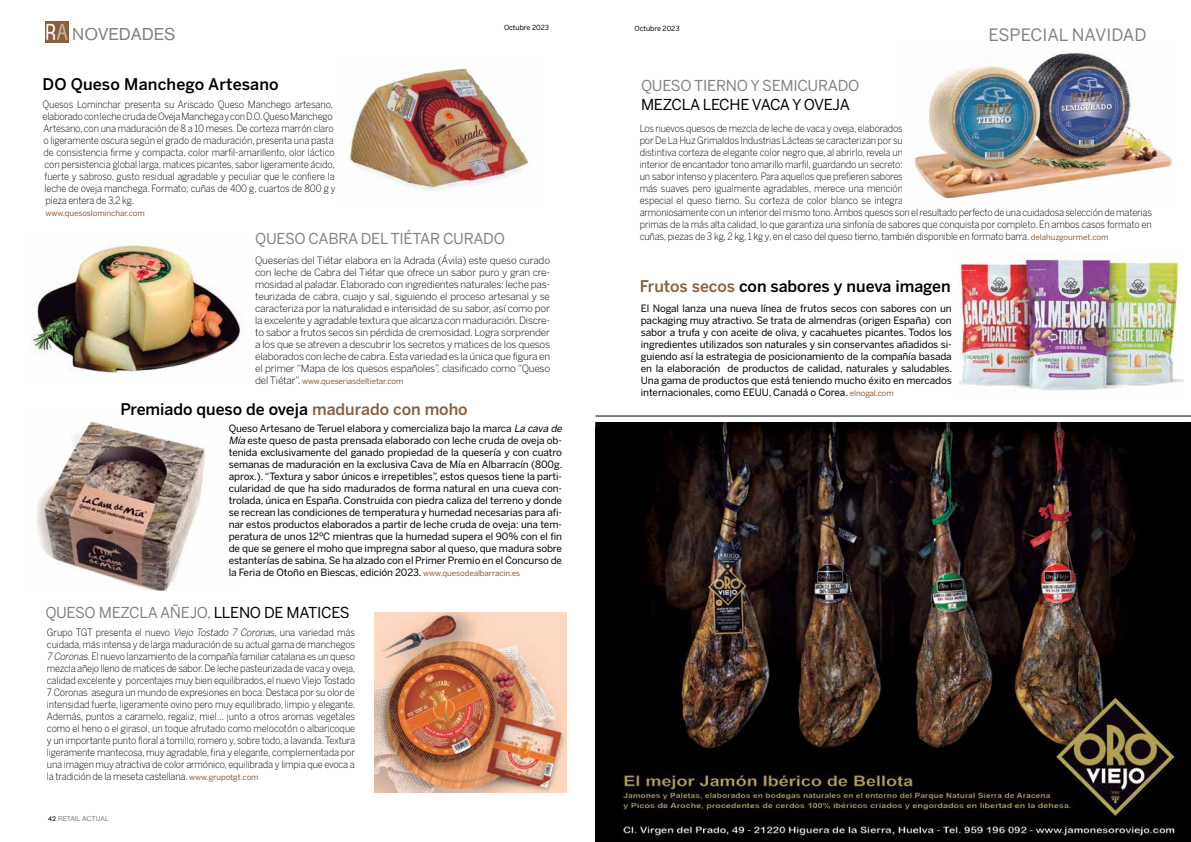
<style>
.page{position:relative;width:1191px;height:842px;background:#fff}
.page>*{position:absolute;margin:0;border:0;box-sizing:border-box;transform-origin:0 0}
.t1{font:17px "Benton Sans";color:#808285}
.t2{font:17px "Akzidenz Grotesk BQ";color:#808285}
.t3{font:500 16px "Benton Sans";color:#000}
.t4{font:15px "Benton Sans";letter-spacing:-.025em;color:#808285}
.t5{font:15px "Benton Sans";color:#000}
.t6{font:300 10px/12px "Benton Sans";letter-spacing:-.02em;color:#000;text-align:justify;scale:.93 1}
.t7{font:10px/12px "Benton Sans";letter-spacing:-.01em;color:#000;text-align:justify}
.t8{font:300 10px/12px "Benton Sans";letter-spacing:-.02em;color:#000;text-align:justify}
.t9{font:8px "Benton Sans";letter-spacing:-.015em;color:#8a5e3c}
.t10{font:7px "Benton Sans";color:#000}
.t11{font:7px "Akzidenz Grotesk BQ";color:#808285}
.s1{font-weight:300;font-size:10px;color:#000}
.s2{color:#8a5e3c}
.s3{font-style:italic}
.s4{font-size:8px;color:#8a5e3c}
.s5{color:#000}
.s6{font-weight:400;font-size:8px;color:#8a5e3c}
</style>
<div class="page">
<img style="left:45px;top:22px;width:23px;height:20px">
<img style="left:375px;top:612px;width:191px;height:180px">
<img style="left:32px;top:241px;width:208px;height:135px">
<img style="left:344px;top:68px;width:185px;height:123px">
<img style="left:959px;top:252px;width:224px;height:139px">
<img style="left:37px;top:421px;width:169px;height:169px">
<img style="left:913px;top:52px;width:260px;height:147px">
<hr style="left:595px;top:416px;width:596px;height:1px;background:#000">
<img style="left:595px;top:422px;width:596px;height:420px">
<h1 class="t2" style="left:72px;top:24px;width:38px">NOVEDADES</h1>
<p class="t10" style="left:504px;top:23px;width:46px">Octubre 2023</p>
<p class="t10" style="left:634px;top:24px;width:46px">Octubre 2023</p>
<h1 class="t1" style="left:988px;top:25px;width:43px">especial</h1>
<h1 class="t1" style="left:1071px;top:25px;width:12px">navidad</h1>
<h2 class="t3" style="left:43px;top:74px;width:238px">DO Queso Manchego Artesano</h2>
<p class="t6" style="left:43px;top:98px;width:314px">Quesos Lominchar presenta su Ariscado Queso Manchego artesano,</p>
<p class="t6" style="left:43px;top:110px;width:313px">elaborado con leche cruda de Oveja Manchega y con D.O. Queso Manchego</p>
<p class="t6" style="left:44px;top:122px;width:313px">Artesano, con una maduración de 8 a 10 meses. De corteza marrón claro</p>
<p class="t6" style="left:44px;top:134px;width:313px">o ligeramente oscura según el grado de maduración, presenta una pasta</p>
<p class="t6" style="left:44px;top:146px;width:315px">de consistencia firme y compacta, color marfil-amarillento, olor láctico</p>
<p class="t6" style="left:45px;top:158px;width:314px">con persistencia global larga, matices picantes, sabor ligeramente ácido,</p>
<p class="t6" style="left:45px;top:170px;width:314px">fuerte y sabroso, gusto residual agradable y peculiar que le confiere la</p>
<p class="t6" style="left:45px;top:182px;width:315px">leche de oveja manchega. Formato; cuñas de 400 g, cuartos de 800 g y</p>
<p class="t6" style="left:46px;top:194px;width:97px">pieza entera de 3,2 kg.</p>
<p class="t9" style="left:46px;top:208px;width:101px">www.quesoslominchar.com</p>
<h3 class="t4" style="left:255px;top:230px;width:11px">Queso</h3>
<h3 class="t4" style="left:309px;top:230px;width:21px">Cabra</h3>
<h3 class="t4" style="left:361px;top:230px;width:10px">del</h3>
<h3 class="t4" style="left:390px;top:230px;width:18px">Tiétar</h3>
<h3 class="t4" style="left:443px;top:230px;width:22px">Curado</h3>
<p class="t8" style="left:255px;top:254px;width:296px">Queserías del Tiétar elabora en la Adrada (Ávila) este queso curado con leche de Cabra del Tiétar que ofrece un sabor puro y gran cre&shy;mosidad al paladar. Elaborado con ingredientes naturales: leche pas&shy;teurizada de cabra, cuajo y sal, siguiendo el proceso artesanal y se caracteriza por la naturalidad e intensidad de su sabor, así como por la excelente y agradable textura que alcanza con maduración. Discre&shy;to sabor a frutos secos sin pérdida de cremosidad. Logra sorprender a los que se atreven a descubrir los secretos y matices de los quesos elaborados con leche de cabra. Esta variedad es la única que figura en el primer “Mapa de los quesos españoles”, clasificado como “Queso</p>
<p class="t9" style="left:255px;top:376px;width:150px"><span class="s1">del Tiétar”.</span> www.queseriasdeltietar.com</p>
<h2 class="t3" style="left:120px;top:400px;width:349px">Premiado queso de oveja <span class="s2">madurado con moho</span></h2>
<p class="t7" style="left:229px;top:422px;width:337px;text-align:left">Queso Artesano de Teruel elabora y comercializa bajo la marca <span class="s3">La cava de Mía</span> este queso de pasta prensada elaborado con leche cruda de oveja ob&shy;tenida exclusivamente del ganado propiedad de la quesería y con cuatro semanas de maduración en la exclusiva Cava de Mía en Albarracín (800g. aprox.). “Textura y sabor únicos e irrepetibles”, estos quesos tiene la parti&shy;cularidad de que ha sido madurados de forma natural en una cueva con&shy;trolada, única en España. Construida con piedra caliza del terreno y donde se recrean las condiciones de temperatura y humedad necesarias para afi&shy;nar estos productos elaborados a partir de leche cruda de oveja: una tem&shy;peratura de unos 12ºC mientras que la humedad supera el 90% con el fin de que se genere el moho que impregna sabor al queso, que madura sobre estanterías de sabina. Se ha alzado con el Primer Premio en el Concurso de la Feria de Otoño en Biescas, edición 2023. <span class="s4">www.quesodealbarracin.es</span></p>
<h3 class="t4" style="left:45px;top:604px;width:22px">queso</h3>
<h3 class="t4" style="left:99px;top:604px;width:11px">mezcla</h3>
<h3 class="t4" style="left:160px;top:604px;width:64px">añejo, <span class="s5">lleno</span></h3>
<h3 class="t5" style="left:264px;top:604px;width:33px">de matices</h3>
<p class="t6" style="left:47px;top:626px;width:333px">Grupo TGT presenta el nuevo <span class="s3">Viejo Tostado 7 Corona</span>s, una variedad más cuidada, más intensa y de larga maduración de su actual gama de manchegos <span class="s3">7 Coronas</span>. El nuevo lanzamiento de la compañía familiar catalana es un queso mezcla añejo lleno de matices de sabor. De leche pasteurizada de vaca y oveja, calidad excelente y porcentajes muy bien equilibrados, el nuevo Viejo Tostado 7 Coronas asegura un mundo de expresiones en boca. Destaca por su olor de intensidad fuerte, ligeramente ovino pero muy equilibrado, limpio y elegante.<br>Además, puntos a caramelo, regaliz, miel… junto a otros aromas vegetales como el heno o el girasol, un toque afrutado como melocotón o albaricoque y un importante punto floral a tomillo, romero y, sobre todo, a lavanda. Textura ligeramente mantecosa, muy agradable, fina y elegante, complementada por una imagen muy atractiva de color armónico, equilibrada y limpia que evoca a la tradición de la meseta castellana. <span class="s6">www.grupotgt.com</span></p>
<p class="t11" style="left:48px;top:814px;width:58px"><span class="s5">42</span> RETAIL ACTUAL</p>
<h3 class="t4" style="left:641px;top:77px;width:11px">Queso</h3>
<h3 class="t4" style="left:694px;top:77px;width:10px">tierno</h3>
<h3 class="t4" style="left:750px;top:77px;width:23px">y semicurado</h3>
<h3 class="t5" style="left:641px;top:96px;width:11px">mezcla</h3>
<h3 class="t5" style="left:703px;top:96px;width:10px">leche</h3>
<h3 class="t5" style="left:752px;top:96px;width:11px">vaca</h3>
<h3 class="t5" style="left:792px;top:96px;width:22px">y oveja</h3>
<p class="t6" style="left:639px;top:122px;width:552px;text-align:left">Los nuevos quesos de mezcla de leche de vaca y oveja, elaborados<br>por De La Huz Grimaldos Industrias Lácteas se caracterizan por su<br>distintiva corteza de elegante color negro que, al abrirlo, revela un<br>interior de encantador tono amarillo marfil, guardando un secreto:<br>un sabor intenso y placentero. Para aquellos que prefieren sabores<br>más suaves pero igualmente agradables, merece una mención<br>especial el queso tierno. Su corteza de color blanco se integra<br>armoniosamente con un interior del mismo tono. Ambos quesos son el resultado perfecto de una cuidadosa selección de materias primas de la más alta calidad, lo que garantiza una sinfonía de sabores que conquista por completo. En ambos casos formato en cuñas, piezas de 3 kg, 2 kg, 1 kg y, en el caso del queso tierno, también disponible en formato barra. <span class="s6">delahuzgourmet.com</span></p>
<h2 class="t3" style="left:639px;top:277px;width:312px"><span class="s2">Frutos secos</span> con sabores y nueva imagen</h2>
<p class="t7" style="left:641px;top:302px;width:313px">El Nogal lanza una nueva línea de frutos secos con sabores con un packaging muy atractivo. Se trata de almendras (origen España) con sabor a trufa y con aceite de oliva, y cacahuetes picantes. Todos los ingredientes utilizados son naturales y sin conservantes añadidos si&shy;guiendo así la estrategia de posicionamiento de la compañía basada en la elaboración de productos de calidad, naturales y saludables.<br>Una gama de productos que está teniendo mucho éxito en mercados internacionales, como EEUU, Canadá o Corea. <span class="s4">elnogal.com</span></p>
</div>
